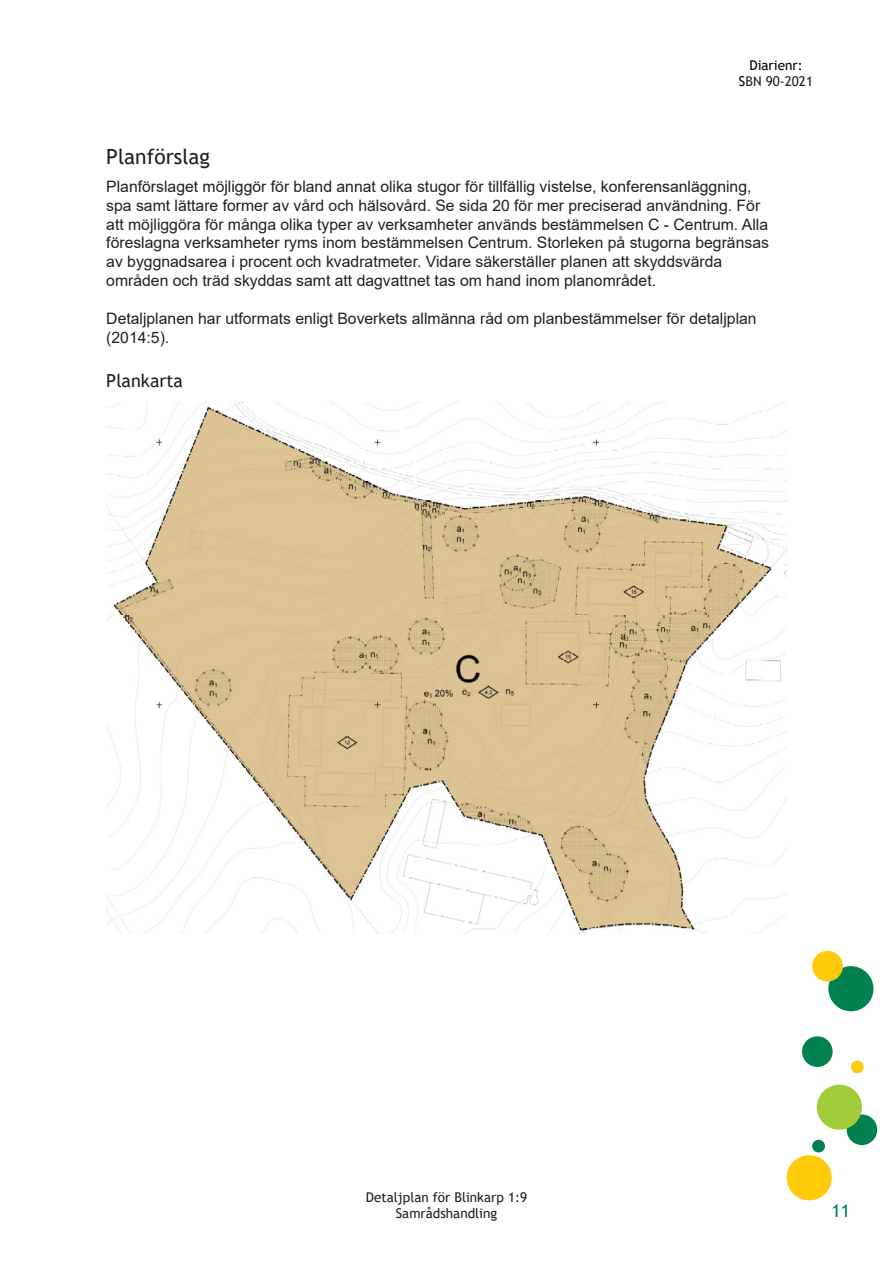
<style>
.page{position:relative;width:893px;height:1263px;background:#fff}
.page>*{position:absolute;margin:0;border:0;box-sizing:border-box;transform-origin:0 0}
._2__Underrubrik{font:21px "Trebuchet MS";color:#231f20}
._3__Tredjerubrik{font:18px "Trebuchet MS";color:#231f20}
.t1{font:18px "Trebuchet MS";color:#00814f}
.Brödtext{font:15.75px/18.9px "Arial";color:#231f20}
.t2{font:13.5px/16.2px "Trebuchet MS";color:#231f20;text-align:center}
.t3{font:13.5px/16.2px "Trebuchet MS";color:#000;text-align:center}
.s1{color:#231f20}
</style>
<div class="page">
<div style="left:847px;top:1114px;width:30px;height:31px;background:#00814f;border-radius:50%"></div>
<div style="left:812px;top:1140px;width:13px;height:12px;background:#00814f;border-radius:50%"></div>
<div style="left:787px;top:1155px;width:45px;height:45px;background:#feca0a;border-radius:50%"></div>
<div style="left:851px;top:1060px;width:13px;height:13px;background:#feca0a;border-radius:50%"></div>
<div style="left:828px;top:966px;width:45px;height:45px;background:#00814f;border-radius:50%"></div>
<div style="left:802px;top:1036px;width:31px;height:31px;background:#00814f;border-radius:50%"></div>
<div style="left:812px;top:951px;width:31px;height:30px;background:#feca0a;border-radius:50%"></div>
<div style="left:817px;top:1084px;width:45px;height:46px;background:#a1cc3a;border-radius:50%"></div>
<img style="left:107px;top:402px;width:680px;height:532px">
<p class="t3" style="left:739px;top:57px;width:76px">Diarienr:<br>S<span class="s1">BN 90-2021</span></p>
<p class="_2__Underrubrik" style="left:106px;top:144px;width:105px">Planförslag</p>
<p class="Brödtext" style="left:106px;top:177px;width:664px">Planförslaget möjliggör för bland annat olika stugor för tillfällig vistelse, konferensanläggning, spa samt lättare former av vård och hälsovård. Se sida 20 för mer preciserad användning. För att möjliggöra för många olika typer av verksamheter används bestämmelsen C - Centrum. Alla föreslagna verksamheter ryms inom bestämmelsen Centrum. Storleken på stugorna begränsas av byggnadsarea i procent och kvadratmeter. Vidare säkerställer planen att skyddsvärda områden och träd skyddas samt att dagvattnet tas om hand inom planområdet.</p>
<p class="Brödtext" style="left:106px;top:309px;width:652px">Detaljplanen har utformats enligt Boverkets allmänna råd om planbestämmelser för detaljplan (2014:5).</p>
<p class="_3__Tredjerubrik" style="left:106px;top:369px;width:78px">Plankarta</p>
<p class="t2" style="left:366px;top:1189px;width:163px">Detaljplan för Blinkarp 1:9<br>Samrådshandling</p>
<p class="t1" style="left:831px;top:1199px;width:20px">11</p>
</div>
